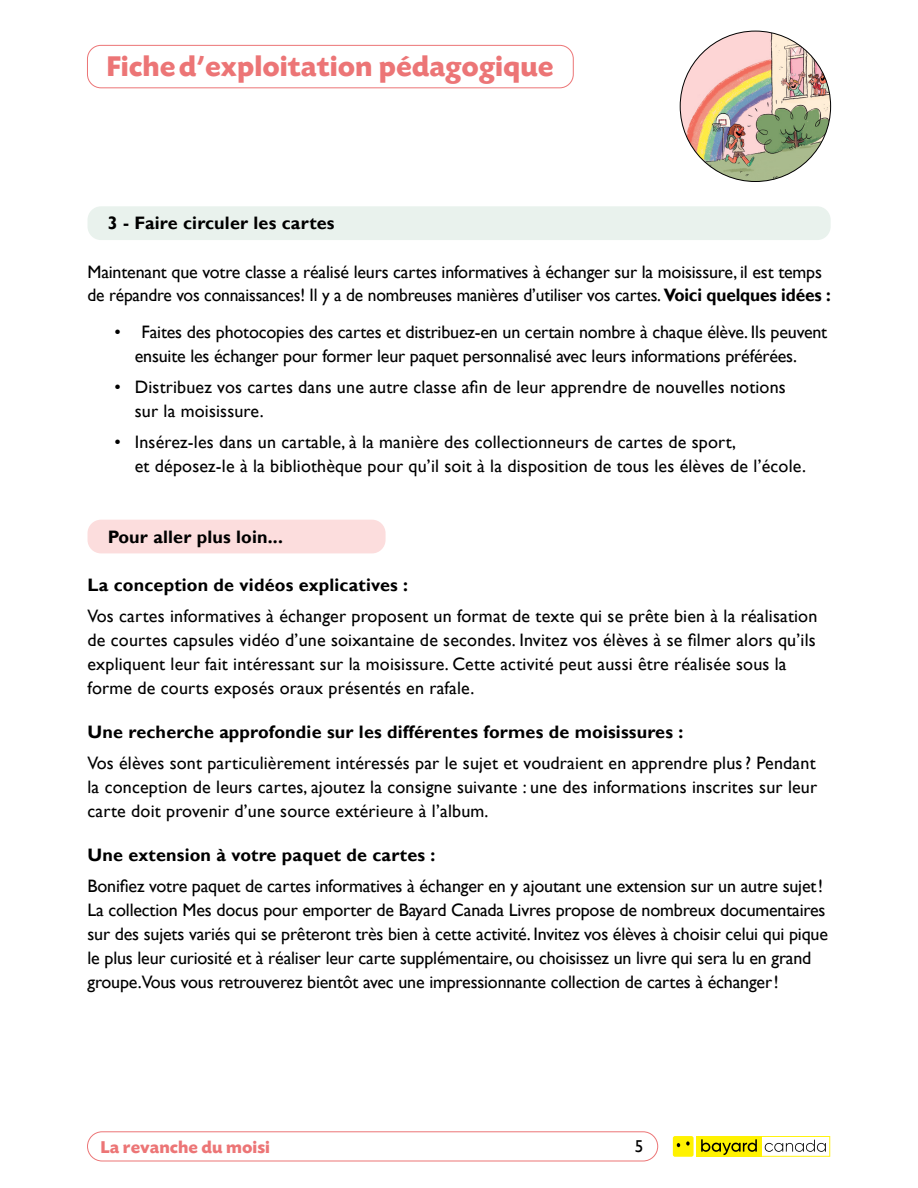
<style>
.page{position:relative;width:918px;height:1188px;background:#fff}
.page>*{position:absolute;margin:0;border:0;box-sizing:border-box;transform-origin:0 0}
.t1{font:700 30px "Today SB";color:#ec7576}
.t2{font:18px/24px "Gill Sans";letter-spacing:-.01em;color:#000}
.t3{font:18px/24px "Gill Sans";letter-spacing:.01em;color:#000}
.t4{font:700 18px "Gill Sans";letter-spacing:.01em;color:#000}
.t5{font:700 18px "Today SB";color:#ec7576}
.t6{font:17.1px "Gill Sans";color:#000}
.s1{font-weight:700}
</style>
<div class="page">
<img style="left:680px;top:31px;width:151px;height:151px;border-radius:75px">
<div style="left:87px;top:45px;width:486px;height:43px;border:1px solid #ec7576;border-radius:14px"></div>
<div style="left:87px;top:1132px;width:571px;height:29px;border:1px solid #ec7576;border-radius:15px"></div>
<svg style="left:696px;top:1136px;width:134px;height:21px"></svg>
<div style="left:673px;top:1136px;width:21px;height:21px;background:#fff200;border-radius:2px"></div>
<svg style="left:686px;top:1141px;width:4px;height:5px"></svg>
<svg style="left:677px;top:1143px;width:3px;height:4px"></svg>
<div style="left:88px;top:206px;width:743px;height:34px;background:#e9f2ed;border-radius:14px"></div>
<div style="left:88px;top:520px;width:298px;height:33px;background:#fcdddd;border-radius:14px"></div>
<h1 class="t1" style="left:106px;top:50px;width:449px">Fiche d’exploitation pédagogique</h1>
<p class="t4" style="left:108px;top:213px;width:228px">3 - Faire circuler les cartes</p>
<p class="t2" style="left:88px;top:260px;width:745px;line-height:23.2px">Maintenant que votre classe a réalisé leurs cartes informatives à échanger sur la moisissure, il est temps de répandre vos connaissances! Il y a de nombreuses manières d’utiliser vos cartes. <span class="s1">Voici quelques idées :</span></p>
<p class="t2" style="left:115px;top:321px;width:714px;text-align:center">• Faites des photocopies des cartes et distribuez-en un certain nombre à chaque élève. Ils peuvent ensuite les échanger pour former leur paquet personnalisé avec leurs informations préférées.</p>
<p class="t3" style="left:135px;top:375px;width:653px;text-indent:-20px">• Distribuez vos cartes dans une autre classe afin de leur apprendre de nouvelles notions sur la moisissure.</p>
<p class="t3" style="left:135px;top:430px;width:673px;text-indent:-20px">• Insérez-les dans un cartable, à la manière des collectionneurs de cartes de sport,<br>et déposez-le à la bibliothèque pour qu’il soit à la disposition de tous les élèves de l’école.</p>
<p class="t4" style="left:108px;top:526px;width:177px">Pour aller plus loin...</p>
<p class="t4" style="left:88px;top:574px;width:322px">La conception de vidéos explicatives :</p>
<p class="t3" style="left:88px;top:604px;width:731px">Vos cartes informatives à échanger proposent un format de texte qui se prête bien à la réalisation de courtes capsules vidéo d’une soixantaine de secondes. Invitez vos élèves à se filmer alors qu’ils expliquent leur fait intéressant sur la moisissure. Cette activité peut aussi être réalisée sous la forme de courts exposés oraux présentés en rafale.</p>
<p class="t4" style="left:88px;top:721px;width:597px">Une recherche approfondie sur les différentes formes de moisissures :</p>
<p class="t2" style="left:88px;top:751px;width:731px;text-align:justify">Vos élèves sont particulièrement intéressés par le sujet et voudraient en apprendre plus? Pendant la conception de leurs cartes, ajoutez la consigne suivante : une des informations inscrites sur leur carte doit provenir d’une source extérieure à l’album.</p>
<p class="t4" style="left:88px;top:844px;width:349px">Une extension à votre paquet de cartes :</p>
<p class="t2" style="left:88px;top:874px;width:742px">Bonifiez votre paquet de cartes informatives à échanger en y ajoutant une extension sur un autre sujet!<br>La collection Mes docus pour emporter de Bayard Canada Livres propose de nombreux documentaires sur des sujets variés qui se prêteront très bien à cette activité. Invitez vos élèves à choisir celui qui pique le plus leur curiosité et à réaliser leur carte supplémentaire, ou choisissez un livre qui sera lu en grand groupe.Vous vous retrouverez bientôt avec une impressionnante collection de cartes à échanger!</p>
<p class="t5" style="left:100px;top:1137px;width:171px">La revanche du moisi</p>
<p class="t6" style="left:635px;top:1136px;width:10px">5</p>
</div>
